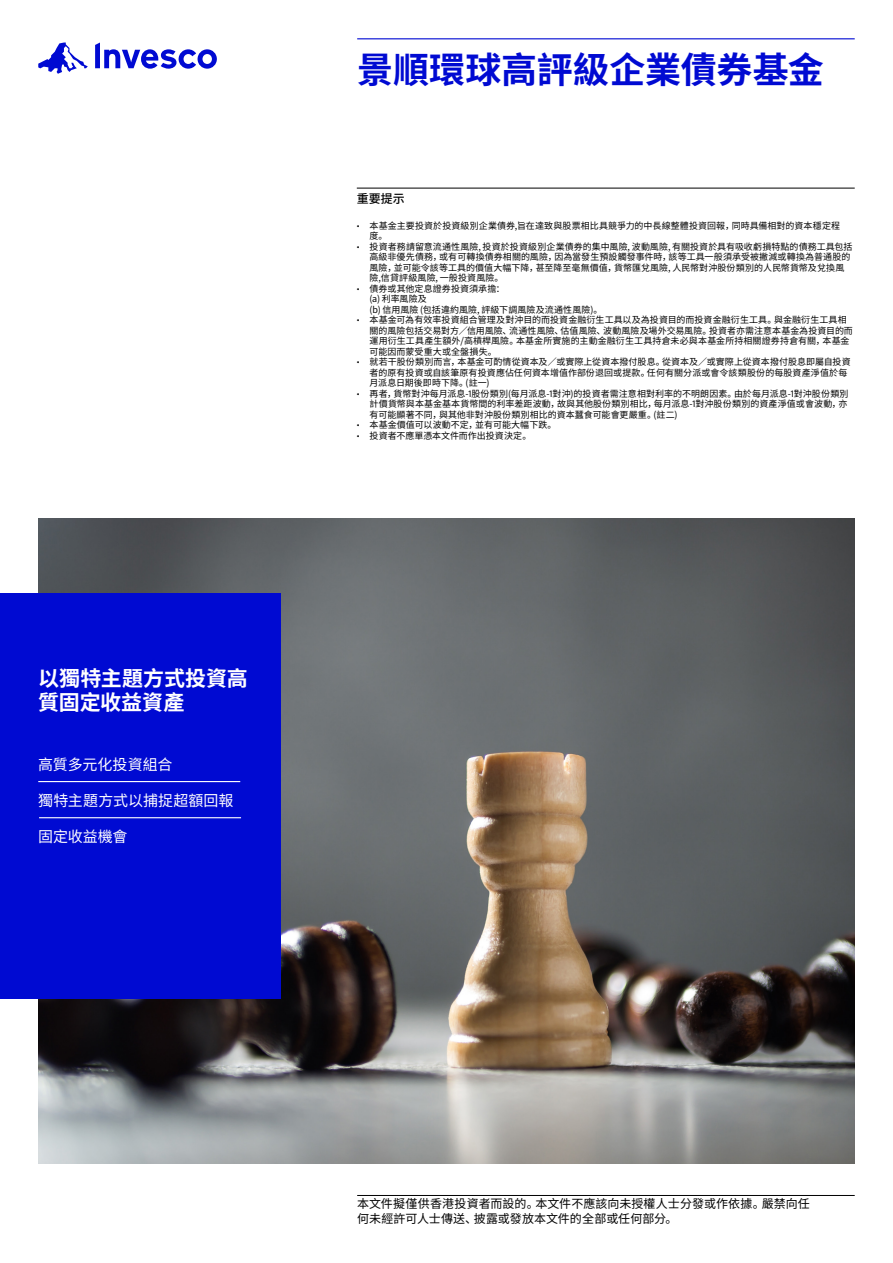
<style>
.page{position:relative;width:893px;height:1263px;background:#fff}
.page>*{position:absolute;margin:0;border:0;box-sizing:border-box;transform-origin:0 0}
.t1{font:700 36px "Noto Sans SC";letter-spacing:-.005em;color:#000ad2}
.Body__Large____Graphik_10_12pt{font:700 21px/24px "Noto Sans SC";color:#fff}
.Body__Large____Graphik_10_12pt-2{font:15px "Noto Sans SC";color:#fff}
.Body__Large____Graphik_10_12pt-3{font:12px "Noto Sans SC";letter-spacing:.005em;color:#000}
.Legal___Graphik_Compact_8_10pt{font:500 12px "Noto Sans SC";color:#000}
.Legal___Graphik_Compact_8_10pt-2{font:9px "Noto Sans SC";letter-spacing:.01em;color:#000}
.s1{font-family:"Graphik Compact"}
.s2{font-family:"Graphik Compact LC"}
</style>
<div class="page">
<svg style="left:38px;top:43px;width:50px;height:31px"></svg>
<svg style="left:95px;top:43px;width:122px;height:26px"></svg>
<hr style="left:357px;top:1195px;width:498px;height:1px;background:#000">
<img style="left:38px;top:518px;width:817px;height:645px">
<div style="left:0;top:593px;width:281px;height:405px;background:#000ad2"></div>
<hr style="left:39px;top:817px;width:202px;height:1px;background:#fff">
<hr style="left:38px;top:781px;width:202px;height:1px;background:#fff">
<hr style="left:357px;top:188px;width:498px;height:1px;background:#000">
<hr style="left:357px;top:38px;width:498px;height:1px;background:#000ad2">
<p class="Body__Large____Graphik_10_12pt" style="left:38px;top:666px;width:211px">以獨特主題方式投資高質固定收益資產</p>
<p class="Body__Large____Graphik_10_12pt-2" style="left:38px;top:756px;width:136px">高質多元化投資組合</p>
<p class="Body__Large____Graphik_10_12pt-2" style="left:38px;top:792px;width:197px">獨特主題方式以捕捉超額回報</p>
<p class="Body__Large____Graphik_10_12pt-2" style="left:38px;top:828px;width:91px">固定收益機會</p>
<p class="t1" style="left:357px;top:50px;width:468px">景順環球高評級企業債券基金</p>
<p class="Legal___Graphik_Compact_8_10pt" style="left:357px;top:192px;width:50px">重要提示</p>
<p class="Legal___Graphik_Compact_8_10pt-2" style="left:357px;top:220px;width:485px"><span class="s1">•</span> 本基金主要投資於投資級別企業債券,旨在達致與股票相比具競爭力的中長線整體投資回報，同時具備相對的資本穩定程</p>
<p class="Legal___Graphik_Compact_8_10pt-2" style="left:370px;top:231px;width:20px">度。</p>
<p class="Legal___Graphik_Compact_8_10pt-2" style="left:357px;top:241px;width:497px"><span class="s1">•</span> 投資者務請留意流通性風險, 投資於投資級別企業債券的集中風險, 波動風險, 有關投資於具有吸收虧損特點的債務工具包括</p>
<p class="Legal___Graphik_Compact_8_10pt-2" style="left:370px;top:252px;width:482px">高級非優先債務，或有可轉換債券相關的風險，因為當發生預設觸發事件時，該等工具一般須承受被撇減或轉換為普通股的</p>
<p class="Legal___Graphik_Compact_8_10pt-2" style="left:370px;top:262px;width:476px">風險，並可能令該等工具的價值大幅下降，甚至降至毫無價值，貨幣匯兌風險, 人民幣對沖股份類別的人民幣貨幣及兌換風</p>
<p class="Legal___Graphik_Compact_8_10pt-2" style="left:370px;top:273px;width:136px">險,信貸評級風險, 一般投資風險。</p>
<p class="Legal___Graphik_Compact_8_10pt-2" style="left:357px;top:283px;width:150px"><span class="s1">•</span> 債券或其他定息證券投資須承擔：</p>
<p class="Legal___Graphik_Compact_8_10pt-2" style="left:370px;top:294px;width:59px">(a) 利率風險及</p>
<p class="Legal___Graphik_Compact_8_10pt-2" style="left:370px;top:304px;width:234px">(b) 信用風險 (包括違約風險, 評級下調風險及流通性風險)。</p>
<p class="Legal___Graphik_Compact_8_10pt-2" style="left:357px;top:315px;width:491px"><span class="s1">•</span> 本基金可為有效率投資組合管理及對沖目的而投資金融衍生工具以及為投資目的而投資金融衍生工具。與金融衍生工具相</p>
<p class="Legal___Graphik_Compact_8_10pt-2" style="left:370px;top:325px;width:485px">關的風險包括交易對方／信用風險、流通性風險、估值風險、波動風險及場外交易風險。投資者亦需注意本基金為投資目的而</p>
<p class="Legal___Graphik_Compact_8_10pt-2" style="left:370px;top:336px;width:482px">運用衍生工具產生額外/高槓桿風險。本基金所實施的主動金融衍生工具持倉未必與本基金所持相關證券持倉有關，本基金</p>
<p class="Legal___Graphik_Compact_8_10pt-2" style="left:370px;top:346px;width:129px">可能因而蒙受重大或全盤損失。</p>
<p class="Legal___Graphik_Compact_8_10pt-2" style="left:357px;top:357px;width:495px"><span class="s1">•</span> 就若干股份類別而言，本基金可酌情從資本及／或實際上從資本撥付股息。從資本及／或實際上從資本撥付股息即屬自投資</p>
<p class="Legal___Graphik_Compact_8_10pt-2" style="left:370px;top:367px;width:479px">者的原有投資或自該筆原有投資應佔任何資本增值作部份退回或提款。任何有關分派或會令該類股份的每股資產淨值於每</p>
<p class="Legal___Graphik_Compact_8_10pt-2" style="left:370px;top:378px;width:121px">月派息日期後即時下降。(註一)</p>
<p class="Legal___Graphik_Compact_8_10pt-2" style="left:357px;top:388px;width:493px"><span class="s1">•</span> 再者，貨幣對沖每月派息-<span class="s2">1</span>股份類別(每月派息-<span class="s2">1</span>對沖)的投資者需注意相對利率的不明朗因素。由於每月派息-<span class="s2">1</span>對沖股份類別</p>
<p class="Legal___Graphik_Compact_8_10pt-2" style="left:370px;top:399px;width:479px">計價貨幣與本基金基本貨幣間的利率差距波動，故與其他股份類別相比，每月派息-<span class="s2">1</span>對沖股份類別的資產淨值或會波動，亦</p>
<p class="Legal___Graphik_Compact_8_10pt-2" style="left:370px;top:409px;width:310px">有可能顯著不同，與其他非對沖股份類別相比的資本蠶食可能會更嚴重。(註二)</p>
<p class="Legal___Graphik_Compact_8_10pt-2" style="left:357px;top:420px;width:201px"><span class="s1">•</span> 本基金價值可以波動不定，並有可能大幅下跌。</p>
<p class="Legal___Graphik_Compact_8_10pt-2" style="left:357px;top:430px;width:176px"><span class="s1">•</span> 投資者不應單憑本文件而作出投資決定。</p>
<p class="Body__Large____Graphik_10_12pt-3" style="left:357px;top:1197px;width:454px">本文件擬僅供香港投資者而設的。本文件不應該向未授權人士分發或作依據。嚴禁向任</p>
<p class="Body__Large____Graphik_10_12pt-3" style="left:357px;top:1212px;width:322px">何未經許可人士傳送、披露或發放本文件的全部或任何部分。</p>
</div>
